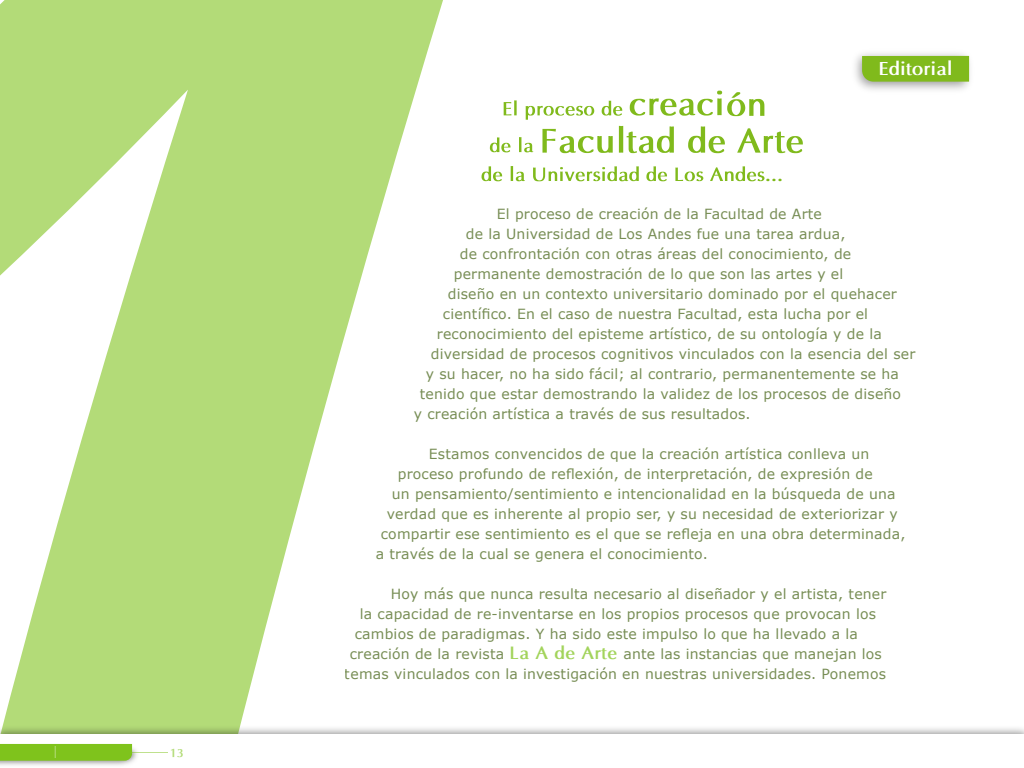
<style>
.page{position:relative;width:1024px;height:768px;background:#fff}
.page>*{position:absolute;margin:0;border:0;box-sizing:border-box;transform-origin:0 0}
.t1{font:700 19px "Optima";color:#fff}
.t2{font:14px "Verdana";letter-spacing:.015em;color:#5f7936}
.t3{font:700 12px "Optima";color:#7fc31c}
.t4{font:700 12px "Minion Pro";color:#fff}
.s1{font-family:"Optima";font-weight:700;font-size:18px;color:#92cc3e}
</style>
<div class="page">
<svg style="left:0;top:0;width:443px;height:715px;fill:#b3db78"></svg>
<svg style="left:602px;top:101px;width:14px;height:15px"></svg>
<svg style="left:490px;top:148px;width:20px;height:4px"></svg>
<svg style="left:519px;top:148px;width:14px;height:4px"></svg>
<svg style="left:542px;top:136px;width:71px;height:17px"></svg>
<svg style="left:619px;top:148px;width:55px;height:5px"></svg>
<svg style="left:688px;top:148px;width:37px;height:5px"></svg>
<svg style="left:737px;top:136px;width:66px;height:17px"></svg>
<svg style="left:533px;top:166px;width:106px;height:15px"></svg>
<svg style="left:715px;top:166px;width:30px;height:3px"></svg>
<svg style="left:56px;top:56px;width:166px;height:92px;background:#b8dd81"></svg>
<div style="left:243px;top:56px;width:166px;height:92px;background:#b3db78"></div>
<svg style="left:429px;top:56px;width:166px;height:92px"></svg>
<svg style="left:616px;top:90px;width:166px;height:58px"></svg>
<svg style="left:853px;top:56px;width:116px;height:36px;background:#a1c761"></svg>
<svg style="left:56px;top:169px;width:166px;height:92px;fill:#b3db78"></svg>
<svg style="left:243px;top:169px;width:166px;height:92px;fill:#b3db78"></svg>
<div style="left:429px;top:169px;width:167px;height:92px;background:#fff"></div>
<div style="left:616px;top:169px;width:166px;height:92px;background:#fff"></div>
<svg style="left:56px;top:282px;width:166px;height:92px;fill:#b3db78"></svg>
<svg style="left:243px;top:282px;width:166px;height:92px;fill:#b3db78"></svg>
<div style="left:429px;top:282px;width:167px;height:92px;background:#fff"></div>
<svg style="left:56px;top:395px;width:166px;height:92px;background:#bee08c"></svg>
<svg style="left:243px;top:395px;width:166px;height:92px"></svg>
<div style="left:429px;top:395px;width:167px;height:92px;background:#fff"></div>
<div style="left:56px;top:508px;width:166px;height:92px;background:#b3db78"></div>
<svg style="left:243px;top:508px;width:166px;height:92px"></svg>
<div style="left:429px;top:508px;width:167px;height:92px;background:#fff"></div>
<div style="left:56px;top:621px;width:166px;height:92px;background:#b3db78"></div>
<svg style="left:243px;top:621px;width:166px;height:92px"></svg>
<div style="left:429px;top:621px;width:167px;height:92px;background:#fff"></div>
<img style="left:0;top:715px;width:1024px;height:19px">
<img style="left:0;top:745px;width:137px;height:21px">
<div style="left:0;top:744px;width:132px;height:17px;background:#7fc31c"></div>
<hr style="left:132px;top:752px;width:36px;height:1px;background:#7fc31c">
<p class="t4" style="left:53px;top:743px;width:5px">|</p>
<p class="t3" style="left:170px;top:745px;width:16px">13</p>
<h1 class="t1" style="left:879px;top:57px;width:76px">Editorial</h1>
<p class="t2" style="left:497px;top:204px;width:327px">El proceso de creación de la Facultad de Arte</p>
<p class="t2" style="left:466px;top:224px;width:381px">de la Universidad de Los Andes fue una tarea ardua,</p>
<p class="t2" style="left:460px;top:244px;width:393px">de confrontación con otras áreas del conocimiento, de</p>
<p class="t2" style="left:454px;top:264px;width:391px">permanente demostración de lo que son las artes y el</p>
<p class="t2" style="left:448px;top:284px;width:451px">diseño en un contexto universitario dominado por el quehacer</p>
<p class="t2" style="left:443px;top:304px;width:427px">científico. En el caso de nuestra Facultad, esta lucha por el</p>
<p class="t2" style="left:437px;top:324px;width:447px">reconocimiento del episteme artístico, de su ontología y de la</p>
<p class="t2" style="left:431px;top:344px;width:486px">diversidad de procesos cognitivos vinculados con la esencia del ser</p>
<p class="t2" style="left:426px;top:364px;width:475px">y su hacer, no ha sido fácil; al contrario, permanentemente se ha</p>
<p class="t2" style="left:420px;top:384px;width:483px">tenido que estar demostrando la validez de los procesos de diseño</p>
<p class="t2" style="left:414px;top:404px;width:338px">y creación artística a través de sus resultados.</p>
<p class="t2" style="left:429px;top:444px;width:442px">Estamos convencidos de que la creación artística conlleva un</p>
<p class="t2" style="left:398px;top:464px;width:476px">proceso profundo de reflexión, de interpretación, de expresión de</p>
<p class="t2" style="left:392px;top:484px;width:505px">un pensamiento/sentimiento e intencionalidad en la búsqueda de una</p>
<p class="t2" style="left:387px;top:504px;width:512px">verdad que es inherente al propio ser, y su necesidad de exteriorizar y</p>
<p class="t2" style="left:381px;top:524px;width:526px">compartir ese sentimiento es el que se refleja en una obra determinada,</p>
<p class="t2" style="left:376px;top:544px;width:333px">a través de la cual se genera el conocimiento.</p>
<p class="t2" style="left:391px;top:584px;width:497px">Hoy más que nunca resulta necesario al diseñador y el artista, tener</p>
<p class="t2" style="left:360px;top:604px;width:518px">la capacidad de re-inventarse en los propios procesos que provocan los</p>
<p class="t2" style="left:355px;top:624px;width:505px">cambios de paradigmas. Y ha sido este impulso lo que ha llevado a la</p>
<p class="t2" style="left:350px;top:644px;width:534px">creación de la revista <span class="s1">La A de Arte</span> ante las instancias que manejan los</p>
<p class="t2" style="left:345px;top:664px;width:543px">temas vinculados con la investigación en nuestras universidades. Ponemos</p>
</div>
